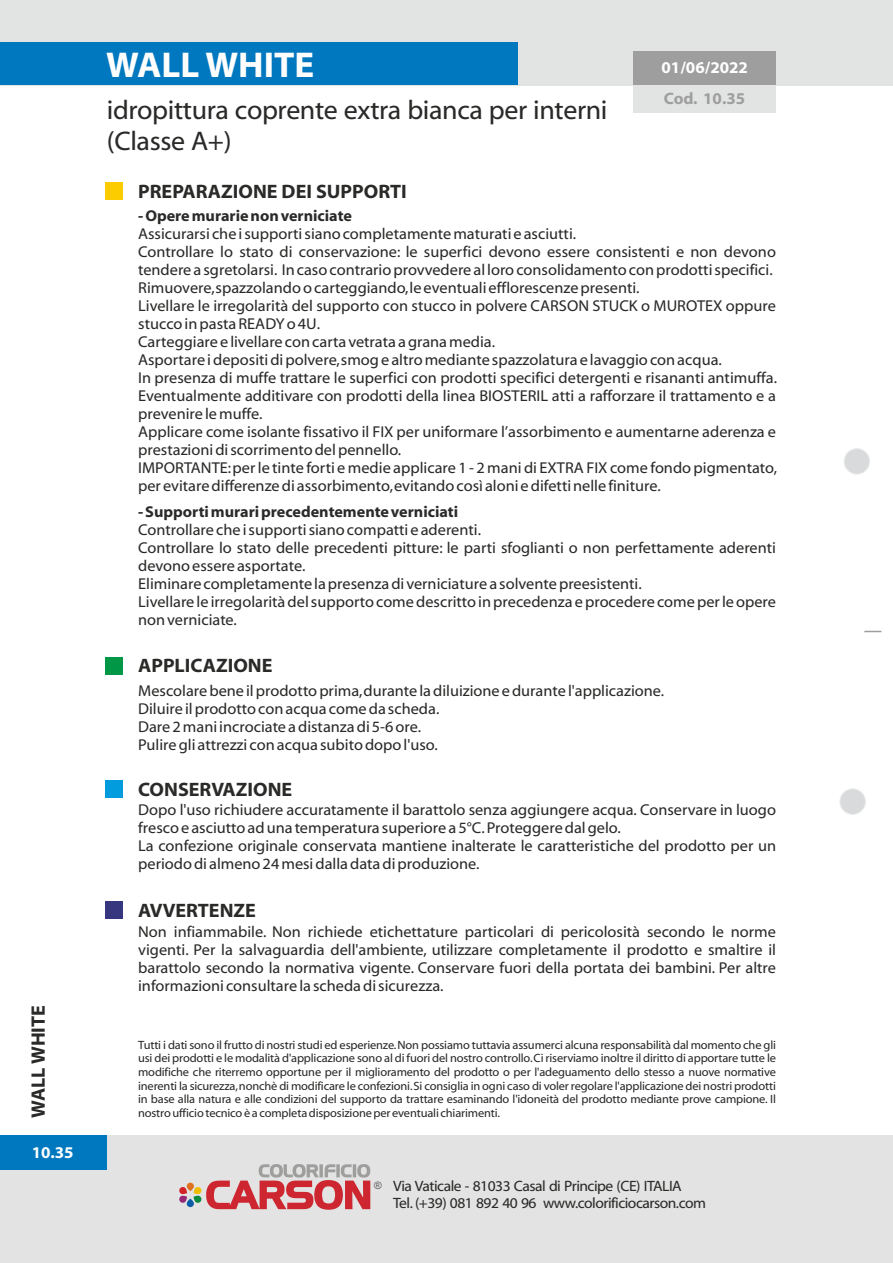
<style>
.page{position:relative;width:893px;height:1263px;background:#fff}
.page>*{position:absolute;margin:0;border:0;box-sizing:border-box;transform-origin:0 0}
.t1{font:36px "Myriad Bd Web";color:#fefefe}
.t2{font:27px/30.8px "Myriad Web";letter-spacing:-.015em;color:#2a2a29}
.t3{font:19.5px "Myriad Bd Web";color:#2a2a29}
.t4{font:16.5px "Myriad Bd Web";color:#fefefe}
.t5{font:16.5px "Myriad Bd Web";color:#9e9e9f}
.t6{font:15.75px/18px "Myriad Web";color:#2a2a29}
.t7{font:15.75px "Myriad Bd Web";color:#2a2a29}
.t8{font:15px/17.1px "Myriad Web";letter-spacing:-.035em;color:#2b2a29}
.t9{font:12px/13.6px "Myriad Web";letter-spacing:-.015em;color:#2a2a29;text-align:justify}
.t10{font:10.35px "Arial";color:#5b5b5b}
</style>
<div class="page">
<div style="left:0;top:0;width:893px;height:85px;background:#e2e3e3"></div>
<svg style="left:864px;top:631px;width:17px;height:1px"></svg>
<div style="left:840px;top:789px;width:26px;height:25px;background:#d9dadb;border:1px solid #ebecec;border-radius:50%"></div>
<div style="left:844px;top:448px;width:26px;height:26px;background:#d9dadb;border:1px solid #ebecec;border-radius:50%"></div>
<div style="left:0;top:43px;width:517px;height:42px;background:#0078bf"></div>
<div style="left:633px;top:51px;width:143px;height:34px;background:#9e9e9f"></div>
<div style="left:633px;top:85px;width:143px;height:28px;background:#e2e3e3"></div>
<div style="left:106px;top:780px;width:17px;height:17px;background:#009cde"></div>
<div style="left:106px;top:902px;width:17px;height:17px;background:#36377e"></div>
<div style="left:106px;top:183px;width:17px;height:17px;background:#fccb00"></div>
<div style="left:106px;top:658px;width:17px;height:17px;background:#009746"></div>
<div style="left:0;top:1135px;width:893px;height:128px;background:#e3e3e3"></div>
<div style="left:0;top:1135px;width:106px;height:34px;background:#0078bf"></div>
<svg style="left:179px;top:1164px;width:191px;height:46px"></svg>
<p class="t3" style="left:31px;top:1118px;width:114px;rotate:-90deg">WALL WHITE</p>
<p class="t4" style="left:32px;top:1146px;width:43px">10.35</p>
<h1 class="t1" style="left:106px;top:51px;width:210px">WALL WHITE</h1>
<h2 class="t2" style="left:107px;top:97px;width:502px">idropittura coprente extra bianca per interni (Classe A+)</h2>
<p class="t3" style="left:138px;top:183px;width:270px">PREPARAZIONE DEI SUPPORTI</p>
<p class="t7" style="left:138px;top:210px;width:215px">- Opere murarie non verniciate</p>
<p class="t6" style="left:138px;top:226px;width:439px">Assicurarsi che i supporti siano completamente maturati e asciutti.</p>
<p class="t4" style="left:662px;top:61px;width:88px">01/06/2022</p>
<p class="t5" style="left:664px;top:92px;width:83px">Cod. 10.35</p>
<p class="t6" style="left:138px;top:244px;width:639px">Controllare lo stato di conservazione: le superfici devono essere consistenti e non devono tendere a sgretolarsi. In caso contrario provvedere al loro consolidamento con prodotti specifici.</p>
<p class="t6" style="left:138px;top:280px;width:503px">Rimuovere,spazzolando o carteggiando,le eventuali efflorescenze presenti.</p>
<p class="t6" style="left:138px;top:298px;width:639px">Livellare le irregolarità del supporto con stucco in polvere CARSON STUCK o MUROTEX oppure stucco in pasta READY o 4U.</p>
<p class="t6" style="left:138px;top:334px;width:358px">Carteggiare e livellare con carta vetrata a grana media.</p>
<p class="t6" style="left:138px;top:352px;width:585px">Asportare i depositi di polvere,smog e altro mediante spazzolatura e lavaggio con acqua.</p>
<p class="t6" style="left:138px;top:370px;width:640px;text-align:justify">In presenza di muffe trattare le superfici con prodotti specifici detergenti e risananti antimuffa.<br>Eventualmente additivare con prodotti della linea BIOSTERIL atti a rafforzare il trattamento e a prevenire le muffe.</p>
<p class="t6" style="left:138px;top:460px;width:640px">IMPORTANTE:per le tinte forti e medie applicare 1 - 2 mani di EXTRA FIX come fondo pigmentato, per evitare differenze di assorbimento,evitando così aloni e difetti nelle finiture.</p>
<p class="t6" style="left:138px;top:424px;width:639px">Applicare come isolante fissativo il FIX per uniformare l’assorbimento e aumentarne aderenza e prestazioni di scorrimento del pennello.</p>
<p class="t7" style="left:138px;top:506px;width:321px">- Supporti murari precedentemente verniciati</p>
<p class="t6" style="left:138px;top:522px;width:344px">Controllare che i supporti siano compatti e aderenti.</p>
<p class="t6" style="left:138px;top:540px;width:639px">Controllare lo stato delle precedenti pitture: le parti sfoglianti o non perfettamente aderenti devono essere asportate.</p>
<p class="t6" style="left:138px;top:576px;width:505px">Eliminare completamente la presenza di verniciature a solvente preesistenti.</p>
<p class="t6" style="left:138px;top:594px;width:639px">Livellare le irregolarità del supporto come descritto in precedenza e procedere come per le opere non verniciate.</p>
<p class="t3" style="left:138px;top:658px;width:136px">APPLICAZIONE</p>
<p class="t6" style="left:138px;top:683px;width:528px">Mescolare bene il prodotto prima,durante la diluizione e durante l'applicazione.<br>Diluire il prodotto con acqua come da scheda.</p>
<p class="t6" style="left:138px;top:737px;width:301px">Pulire gli attrezzi con acqua subito dopo l'uso.</p>
<p class="t6" style="left:138px;top:719px;width:284px">Dare 2 mani incrociate a distanza di 5-6 ore.</p>
<p class="t3" style="left:138px;top:781px;width:156px">CONSERVAZIONE</p>
<p class="t6" style="left:138px;top:802px;width:639px">Dopo l'uso richiudere accuratamente il barattolo senza aggiungere acqua. Conservare in luogo fresco e asciutto ad una temperatura superiore a 5°C. Proteggere dal gelo.<br>La confezione originale conservata mantiene inalterate le caratteristiche del prodotto per un periodo di almeno 24 mesi dalla data di produzione.</p>
<p class="t3" style="left:138px;top:903px;width:119px">AVVERTENZE</p>
<p class="t6" style="left:138px;top:924px;width:639px;text-align:justify">Non infiammabile. Non richiede etichettature particolari di pericolosità secondo le norme vigenti. Per la salvaguardia dell'ambiente, utilizzare completamente il prodotto e smaltire il barattolo secondo la normativa vigente. Conservare fuori della portata dei bambini. Per altre informazioni consultare la scheda di sicurezza.</p>
<p class="t9" style="left:138px;top:1038px;width:639px">Tutti i dati sono il frutto di nostri studi ed esperienze.Non possiamo tuttavia assumerci alcuna responsabilità dal momento che gli usi dei prodotti e le modalità d'applicazione sono al di fuori del nostro controllo.Ci riserviamo inoltre il diritto di apportare tutte le modifiche che riterremo opportune per il miglioramento del prodotto o per l'adeguamento dello stesso a nuove normative inerenti la sicurezza,nonchè di modificare le confezioni.Si consiglia in ogni caso di voler regolare l'applicazione dei nostri prodotti in base alla natura e alle condizioni del supporto da trattare esaminando l'idoneità del prodotto mediante prove campione. Il nostro ufficio tecnico è a completa disposizione per eventuali chiarimenti.</p>
<p class="t10" style="left:374px;top:1181px;width:9px">®</p>
<p class="t8" style="left:393px;top:1179px;width:314px">Via Vaticale - 81033 Casal di Principe (CE) ITALIA<br>Tel. (+39) 081 892 40 96 www.colorificiocarson.com</p>
</div>
